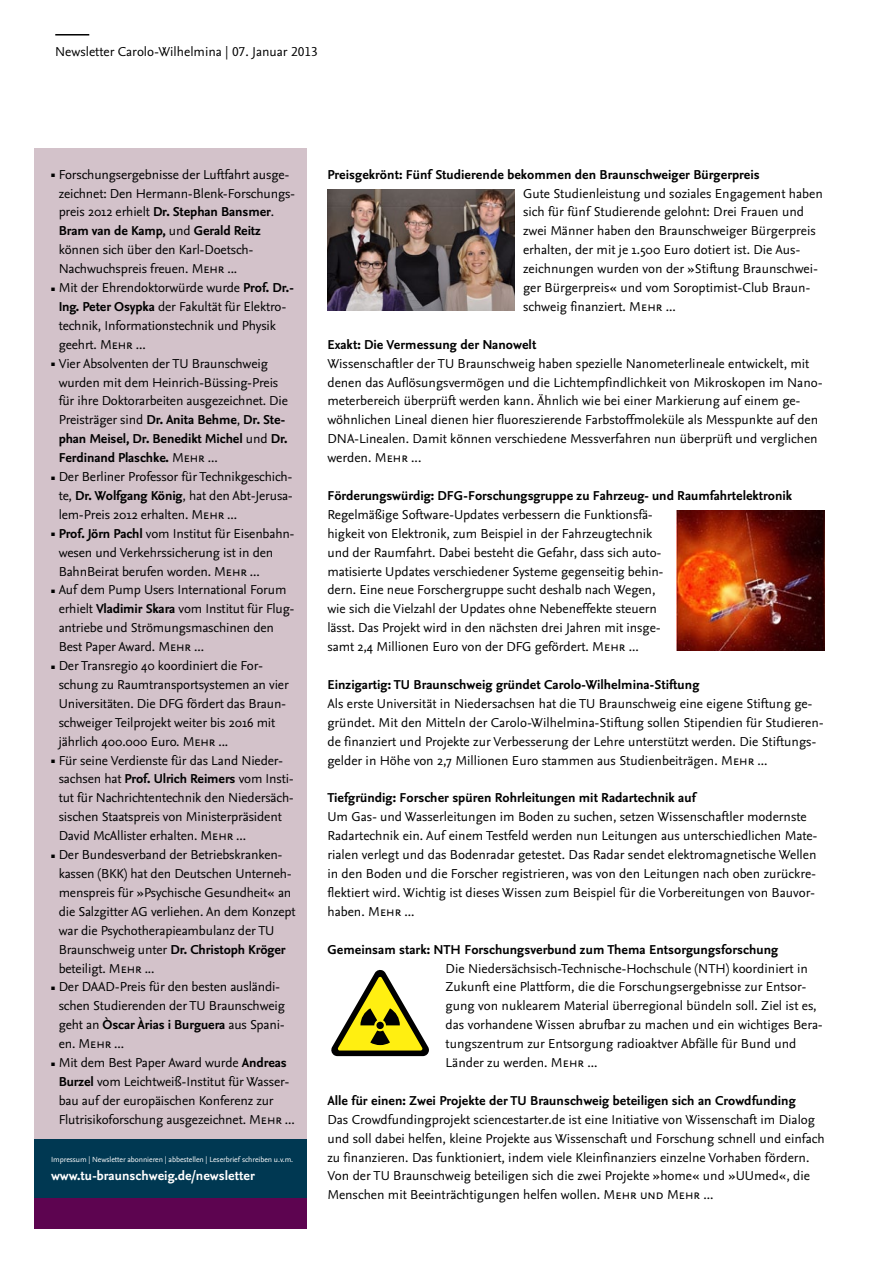
<style>
.page{position:relative;width:893px;height:1263px;background:#fff}
.page>*{position:absolute;margin:0;border:0;box-sizing:border-box;transform-origin:0 0}
.t1{font:13.5px/18.9px "Nexus Sans Pro";color:#000}
.t2{font:700 13.5px "Nexus Sans Pro";color:#000}
.t3{font:700 13.5px "Nexus Sans Pro";color:#fff}
.t4{font:7.8px "Nexus Sans Pro";letter-spacing:-.01em;color:#fff}
.s1{font-size:7.5px}
.s2{font-weight:700}
</style>
<div class="page">
<div style="left:34px;top:149px;width:272px;height:1080px;background:#d3c2ca"></div>
<div style="left:34px;top:1139px;width:272px;height:60px;background:#003852"></div>
<hr style="left:55px;top:34px;width:34px;height:2px;background:#000">
<div style="left:34px;top:1199px;width:272px;height:30px;background:#5d0450"></div>
<img style="left:327px;top:189px;width:187px;height:121px">
<img style="left:676px;top:510px;width:149px;height:141px">
<svg style="left:331px;top:970px;width:98px;height:86px"></svg>
<p class="t1" style="left:55px;top:41px;width:264px">Newsletter Carolo-Wilhelmina | 07. Januar 2013</p>
<p class="t1" style="left:59px;top:164px;width:238px;text-indent:-8px"><span class="s1">▪</span> Forschungsergebnisse der Luftfahrt ausge&shy;zeichnet: Den Hermann-Blenk-Forschungs&shy;preis 2012 erhielt <span class="s2">Dr. Stephan Bansmer</span>.<br><span class="s2">Bram van de Kamp,</span> und <span class="s2">Gerald Reitz </span>können sich über den Karl-Doetsch-Nachwuchspreis freuen. Mehr ...</p>
<p class="t1" style="left:59px;top:277px;width:237px;text-indent:-8px"><span class="s1">▪</span> Mit der Ehrendoktorwürde wurde <span class="s2">Prof. Dr.- Ing. Peter Osypka</span> der Fakultät für Elektro&shy;technik, Informationstechnik und Physik geehrt. Mehr ...</p>
<p class="t1" style="left:59px;top:353px;width:231px;text-indent:-8px"><span class="s1">▪</span> Vier Absolventen der TU Braunschweig wurden mit dem Heinrich-Büssing-Preis für ihre Doktorarbeiten ausgezeichnet. Die Preisträger sind <span class="s2">Dr. Anita Behme</span>, <span class="s2">Dr. Ste&shy;phan Meisel, Dr. Benedikt Michel</span> und <span class="s2">Dr.<br>Ferdinand Plaschke.</span> Mehr ...</p>
<p class="t1" style="left:59px;top:466px;width:236px;text-align:justify;text-indent:-8px"><span class="s1">▪</span> Der Berliner Professor für Technikgeschich&shy;te, <span class="s2">Dr. Wolfgang König</span>, hat den Abt-Jerusa&shy;lem-Preis 2012 erhalten. Mehr ...</p>
<p class="t1" style="left:59px;top:523px;width:237px;text-indent:-8px"><span class="s1">▪</span> <span class="s2">Prof. Jörn Pachl</span> vom Institut für Eisenbahn&shy;wesen und Verkehrssicherung ist in den<br>BahnBeirat berufen worden. Mehr ...</p>
<p class="t1" style="left:59px;top:580px;width:237px;text-indent:-8px"><span class="s1">▪</span> Auf dem Pump Users International Forum erhielt <span class="s2">Vladimir Skara</span> vom Institut für Flug&shy;antriebe und Strömungsmaschinen den Best Paper Award. Mehr ...</p>
<p class="t1" style="left:59px;top:655px;width:232px;text-indent:-8px"><span class="s1">▪</span> Der Transregio 40 koordiniert die For&shy;schung zu Raumtransportsystemen an vier Universitäten. Die DFG fördert das Braun&shy;schweiger Teilprojekt weiter bis 2016 mit jährlich 400.000 Euro. Mehr ...</p>
<p class="t1" style="left:59px;top:750px;width:237px;text-indent:-8px"><span class="s1">▪</span> Für seine Verdienste für das Land Nieder&shy;sachsen hat <span class="s2">Prof. Ulrich Reimers</span> vom Insti&shy;tut für Nachrichtentechnik den Niedersäch&shy;sischen Staatspreis von Ministerpräsident David McAllister erhalten. Mehr ...</p>
<p class="t1" style="left:59px;top:844px;width:238px;text-indent:-8px"><span class="s1">▪</span> Der Bundesverband der Betriebskranken&shy;kassen (BKK) hat den Deutschen Unterneh&shy;menspreis für »Psychische Gesundheit« an die Salzgitter AG verliehen. An dem Konzept war die Psychotherapieambulanz der TU Braunschweig unter <span class="s2">Dr. Christoph Kröger </span>beteiligt. Mehr ...</p>
<p class="t1" style="left:59px;top:977px;width:228px;text-indent:-8px"><span class="s1">▪</span> Der DAAD-Preis für den besten ausländi&shy;schen Studierenden der TU Braunschweig geht an <span class="s2">Òscar Àrias i Burguera</span> aus Spani&shy;en. Mehr ...</p>
<p class="t1" style="left:59px;top:1052px;width:238px;text-indent:-8px"><span class="s1">▪</span> Mit dem Best Paper Award wurde <span class="s2">Andreas Burzel</span> vom Leichtweiß-Institut für Wasser&shy;bau auf der europäischen Konferenz zur Flutrisikoforschung ausgezeichnet. Mehr ...</p>
<p class="t4" style="left:51px;top:1153px;width:244px">Impressum | Newsletter abonnieren | abbestellen | Leserbrief schreiben u.v.m.</p>
<p class="t3" style="left:51px;top:1166px;width:205px">www.tu-braunschweig.de/newsletter</p>
<p class="t2" style="left:327px;top:164px;width:434px">Preisgekrönt: Fünf Studierende bekommen den Braunschweiger Bürgerpreis</p>
<p class="t1" style="left:523px;top:183px;width:301px">Gute Studienleistung und soziales Engagement haben sich für fünf Studierende gelohnt: Drei Frauen und zwei Männer haben den Braunschweiger Bürgerpreis erhalten, der mit je 1.500 Euro dotiert ist. Die Aus&shy;zeichnungen wurden von der »Stiftung Braunschwei&shy;ger Bürgerpreis« und vom Soroptimist-Club Braun&shy;schweig finanziert. Mehr ...</p>
<p class="t2" style="left:327px;top:334px;width:210px">Exakt: Die Vermessung der Nanowelt</p>
<p class="t1" style="left:327px;top:353px;width:497px">Wissenschaftler der TU Braunschweig haben spezielle Nanometerlineale entwickelt, mit denen das Auflösungsvermögen und die Lichtempfindlichkeit von Mikroskopen im Nano&shy;meterbereich überprüft werden kann. Ähnlich wie bei einer Markierung auf einem ge&shy;wöhnlichen Lineal dienen hier fluoreszierende Farbstoffmoleküle als Messpunkte auf den DNA-Linealen. Damit können verschiedene Messverfahren nun überprüft und verglichen werden. Mehr ...</p>
<p class="t2" style="left:327px;top:485px;width:466px">Förderungswürdig: DFG-Forschungsgruppe zu Fahrzeug- und Raumfahrtelektronik</p>
<p class="t1" style="left:327px;top:504px;width:338px">Regelmäßige Software-Updates verbessern die Funktionsfä&shy;higkeit von Elektronik, zum Beispiel in der Fahrzeugtechnik und der Raumfahrt. Dabei besteht die Gefahr, dass sich auto&shy;matisierte Updates verschiedener Systeme gegenseitig behin&shy;dern. Eine neue Forschergruppe sucht deshalb nach Wegen, wie sich die Vielzahl der Updates ohne Nebeneffekte steuern lässt. Das Projekt wird in den nächsten drei Jahren mit insge&shy;samt 2,4 Millionen Euro von der DFG gefördert. Mehr ...</p>
<p class="t2" style="left:327px;top:674px;width:373px">Einzigartig: TU Braunschweig gründet Carolo-Wilhelmina-Stiftung</p>
<p class="t1" style="left:327px;top:693px;width:498px">Als erste Universität in Niedersachsen hat die TU Braunschweig eine eigene Stiftung ge&shy;gründet. Mit den Mitteln der Carolo-Wilhelmina-Stiftung sollen Stipendien für Studieren&shy;de finanziert und Projekte zur Verbesserung der Lehre unterstützt werden. Die Stiftungs&shy;gelder in Höhe von 2,7 Millionen Euro stammen aus Studienbeiträgen. Mehr ...</p>
<p class="t2" style="left:327px;top:788px;width:370px">Tiefgründig: Forscher spüren Rohrleitungen mit Radartechnik auf</p>
<p class="t1" style="left:327px;top:807px;width:492px">Um Gas- und Wasserleitungen im Boden zu suchen, setzen Wissenschaftler modernste Radartechnik ein. Auf einem Testfeld werden nun Leitungen aus unterschiedlichen Mate&shy;rialen verlegt und das Bodenradar getestet. Das Radar sendet elektromagnetische Wellen in den Boden und die Forscher registrieren, was von den Leitungen nach oben zurückre&shy;flektiert wird. Wichtig ist dieses Wissen zum Beispiel für die Vorbereitungen von Bauvor&shy;haben. Mehr ...</p>
<p class="t2" style="left:327px;top:939px;width:452px">Gemeinsam stark: NTH Forschungsverbund zum Thema Entsorgungsforschung</p>
<p class="t1" style="left:446px;top:958px;width:379px">Die Niedersächsisch-Technische-Hochschule (NTH) koordiniert in Zukunft eine Plattform, die die Forschungsergebnisse zur Entsor&shy;gung von nuklearem Material überregional bündeln soll. Ziel ist es, das vorhandene Wissen abrufbar zu machen und ein wichtiges Bera&shy;tungszentrum zur Entsorgung radioaktver Abfälle für Bund und Länder zu werden. Mehr ...</p>
<p class="t2" style="left:327px;top:1090px;width:470px">Alle für einen: Zwei Projekte der TU Braunschweig beteiligen sich an Crowdfunding</p>
<p class="t1" style="left:327px;top:1109px;width:499px">Das Crowdfundingprojekt sciencestarter.de ist eine Initiative von Wissenschaft im Dialog und soll dabei helfen, kleine Projekte aus Wissenschaft und Forschung schnell und einfach zu finanzieren. Das funktioniert, indem viele Kleinfinanziers einzelne Vorhaben fördern.<br>Von der TU Braunschweig beteiligen sich die zwei Projekte »home« und »UUmed«, die Menschen mit Beeinträchtigungen helfen wollen. Mehr und Mehr ...</p>
</div>
